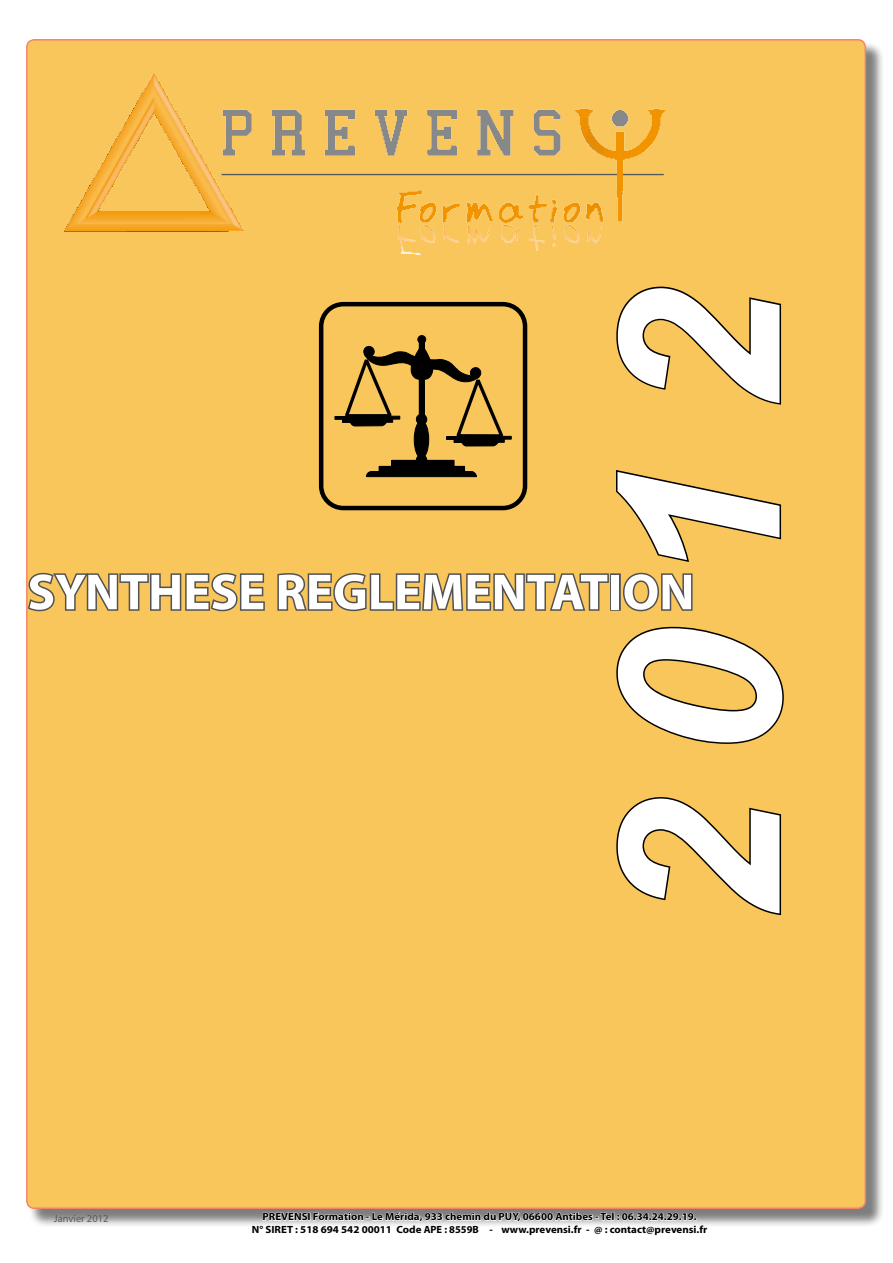
<style>
.page{position:relative;width:893px;height:1263px;background:#fff}
.page>*{position:absolute;margin:0;border:0;box-sizing:border-box;transform-origin:0 0}
.t1{font:italic 700 225px "Arial";color:#fff}
.t2{font:700 51px "Myriad Pro";color:#fff}
.t3{font:700 10.5px/12.6px "Myriad Pro";color:#000;text-align:center;scale:1.04 1}
.t4{font:10.5px "Myriad Pro";color:#58595b}
</style>
<div class="page">
<div style="left:28px;top:41px;width:857px;height:1187px;background:#000;opacity:.75"></div>
<div style="left:27px;top:40px;width:838px;height:1168px;background:#f9c65b;border-radius:8px"></div>
<svg style="left:29px;top:572px;width:236px;height:40px"></svg>
<svg style="left:277px;top:573px;width:332px;height:39px"></svg>
<svg style="left:623px;top:572px;width:70px;height:40px"></svg>
<svg style="left:616px;top:797px;width:166px;height:119px"></svg>
<svg style="left:616px;top:626px;width:168px;height:118px"></svg>
<svg style="left:616px;top:470px;width:166px;height:92px"></svg>
<svg style="left:616px;top:286px;width:166px;height:119px"></svg>
<div style="left:419px;top:342px;width:5px;height:125px;background:#000"></div>
<div style="left:419px;top:342px;width:6px;height:125px;border:1px solid #000"></div>
<div style="left:446px;top:436px;width:65px;height:4px;border:1px solid #000"></div>
<div style="left:335px;top:416px;width:65px;height:4px;border:1px solid #000"></div>
<div style="left:418px;top:336px;width:8px;height:7px;background:#000;border-radius:50%"></div>
<div style="left:418px;top:335px;width:8px;height:9px;border:1px solid #000;border-radius:50%"></div>
<div style="left:414px;top:421px;width:15px;height:37px;background:#000;border-radius:50%"></div>
<div style="left:414px;top:421px;width:15px;height:37px;border:1px solid #000;border-radius:50%"></div>
<svg style="left:366px;top:454px;width:111px;height:23px"></svg>
<svg style="left:342px;top:345px;width:165px;height:101px"></svg>
<div style="left:319px;top:302px;width:208px;height:208px;border:4px solid #000;border-radius:22px"></div>
<img style="left:64px;top:73px;width:601px;height:182px">
<svg style="left:252px;top:1207px;width:456px;height:21px"></svg>
<h1 class="t1" style="left:550px;top:927px;width:640px;rotate:-90deg">2012</h1>
<h2 class="t2" style="left:28px;top:559px;width:668px">SYNTHESE REGLEMENTATION</h2>
<p class="t4" style="left:54px;top:1212px;width:56px">Janvier 2012</p>
<p class="t3" style="left:252px;top:1210px;width:439px">PREVENSI Formation - Le Mérida, 933 chemin du PUY, 06600 Antibes - Tel : 06.34.24.29.19.<br>N° SIRET : 518 694 542 00011 Code APE : 8559B - www.prevensi.fr - @ : contact@prevensi.fr</p>
</div>
